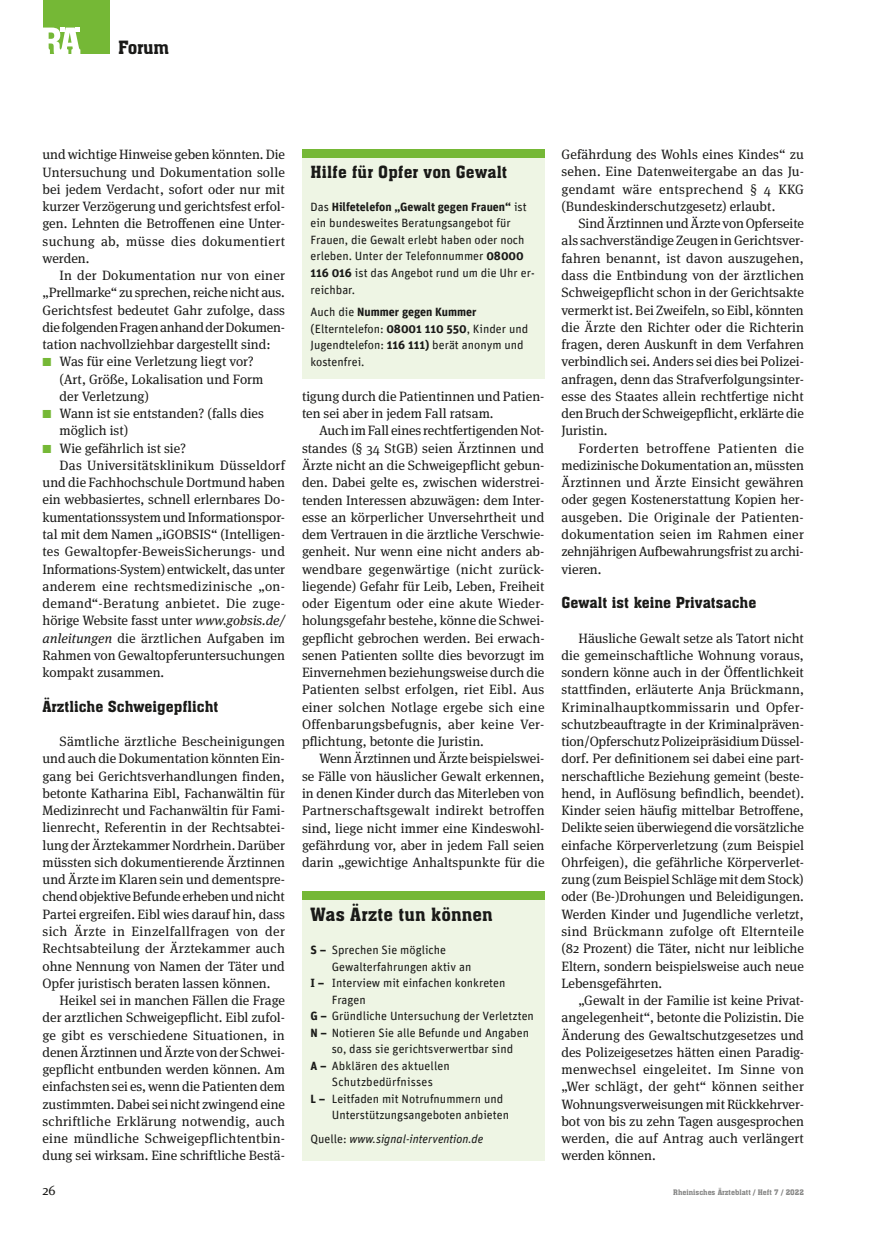
<style>
.page{position:relative;width:872px;height:1234px;background:#fff}
.page>*{position:absolute;margin:0;border:0;box-sizing:border-box;transform-origin:0 0}
.t1{font:18px "Aachen BT";letter-spacing:.005em;color:#1a1a18}
.t2{font:16.5px "Aachen BT";letter-spacing:.005em;color:#1a1a18}
.t3{font:15px "Aachen BT";color:#1a1a18}
.t4{font:13.5px/17.2px "Meta Serif OT";color:#1a1a18;text-align:justify}
.t5{font:13.5px "Meta Serif OT";letter-spacing:.025em;color:#1a1a18}
.t6{font:13.5px "Meta Serif OT";letter-spacing:.02em;color:#1a1a18}
.t7{font:12px/16.5px "Unit";color:#1a1a18}
.t8{font:italic 12px "Unit";color:#1a1a18}
.t9{font:7.5px "Aachen BT";color:#878786}
.s1{font-style:italic}
.s2{font-weight:700}
.s3{font-style:normal}
</style>
<div class="page">
<div style="left:43px;top:0;width:66px;height:54px;background:#75b836"></div>
<svg style="left:43px;top:28px;width:37px;height:26px"></svg>
<div style="left:302px;top:898px;width:242px;height:262px;background:#eef5e4"></div>
<div style="left:302px;top:890px;width:242px;height:9px;background:#75b836"></div>
<div style="left:302px;top:157px;width:242px;height:221px;background:#eef5e4"></div>
<div style="left:302px;top:149px;width:242px;height:8px;background:#75b836"></div>
<h1 class="t1" style="left:118px;top:36px;width:52px">Forum</h1>
<p class="t4" style="left:43px;top:146px;width:244px">und wichtige Hinweise geben könnten. Die Untersuchung und Dokumentation solle bei jedem Verdacht, sofort oder nur mit kurzer Verzögerung und gerichtsfest erfol&shy;gen. Lehnten die Betroffenen eine Unter&shy;suchung ab, müsse dies dokumentiert werden.</p>
<p class="t4" style="left:60px;top:266px;width:227px">In der Dokumentation nur von einer</p>
<p class="t4" style="left:43px;top:284px;width:244px">„Prellmarke“ zu sprechen, reiche nicht aus.</p>
<p class="t4" style="left:43px;top:301px;width:244px">Gerichtsfest bedeutet Gahr zufolge, dass</p>
<p class="t4" style="left:43px;top:318px;width:242px">die folgenden Fragen anhand der Dokumen-</p>
<p class="t4" style="left:43px;top:335px;width:230px">tation nachvollziehbar dargestellt sind:</p>
<p class="t4" style="left:60px;top:353px;width:196px">Was für eine Verletzung liegt vor?</p>
<p class="t4" style="left:60px;top:370px;width:205px">(Art, Größe, Lokalisation und Form</p>
<p class="t4" style="left:60px;top:387px;width:91px">der Verletzung)</p>
<p class="t4" style="left:60px;top:404px;width:206px">Wann ist sie entstanden? (falls dies</p>
<p class="t4" style="left:60px;top:422px;width:70px">möglich ist)</p>
<p class="t4" style="left:60px;top:439px;width:128px">Wie gefährlich ist sie?</p>
<p class="t6" style="left:60px;top:456px;width:227px">Das Universitätsklinikum Düsseldorf</p>
<p class="t4" style="left:43px;top:473px;width:244px">und die Fachhochschule Dortmund haben</p>
<p class="t4" style="left:43px;top:491px;width:244px">ein webbasiertes, schnell erlernbares Do-</p>
<p class="t4" style="left:43px;top:508px;width:244px">kumentationssystem und Informationspor-</p>
<p class="t4" style="left:43px;top:525px;width:244px">tal mit dem Namen „iGOBSIS“ (Intelligen-</p>
<p class="t4" style="left:43px;top:542px;width:244px">tes Gewaltopfer-BeweisSicherungs- und</p>
<p class="t4" style="left:43px;top:560px;width:244px">Informations-System) entwickelt, das unter</p>
<p class="t5" style="left:43px;top:577px;width:244px">anderem eine rechtsmedizinische „on-</p>
<p class="t5" style="left:43px;top:594px;width:242px">demand“-Beratung anbietet. Die zuge-</p>
<p class="t4" style="left:43px;top:611px;width:244px">hörige Website fasst unter <span class="s1">www.gobsis.de/</span></p>
<p class="t4" style="left:43px;top:629px;width:244px"><span class="s1">anleitungen</span> die ärztlichen Aufgaben im</p>
<p class="t4" style="left:43px;top:646px;width:244px">Rahmen von Gewaltopferuntersuchungen</p>
<p class="t4" style="left:43px;top:663px;width:123px">kompakt zusammen.</p>
<p class="t3" style="left:43px;top:696px;width:177px">Ärztliche Schweigepflicht</p>
<p class="t4" style="left:43px;top:732px;width:244px;text-indent:17px">Sämtliche ärztliche Bescheinigungen und auch die Dokumentation könnten Ein&shy;gang bei Gerichtsverhandlungen finden, betonte Katharina Eibl, Fachanwältin für Medizinrecht und Fachanwältin für Fami&shy;lienrecht, Referentin in der Rechtsabtei&shy;lung der Ärztekammer Nordrhein. Darüber müssten sich dokumentierende Ärztinnen und Ärzte im Klaren sein und dementspre&shy;chend objektive Befunde erheben und nicht Partei ergreifen. Eibl wies darauf hin, dass sich Ärzte in Einzelfallfragen von der Rechtsabteilung der Ärztekammer auch ohne Nennung von Namen der Täter und Opfer juristisch beraten lassen können.</p>
<p class="t4" style="left:43px;top:991px;width:244px;text-indent:17px">Heikel sei in manchen Fällen die Frage der arztlichen Schweigepflicht. Eibl zufol&shy;ge gibt es verschiedene Situationen, in denen Ärztinnen und Ärzte von der Schwei&shy;gepflicht entbunden werden können. Am einfachsten sei es, wenn die Patienten dem zustimmten. Dabei sei nicht zwingend eine schriftliche Erklärung notwendig, auch eine mündliche Schweigepflichtentbin&shy;dung sei wirksam. Eine schriftliche Bestä-</p>
<p class="t2" style="left:310px;top:161px;width:198px">Hilfe für Opfer von Gewalt</p>
<p class="t7" style="left:310px;top:198px;width:226px">Das <span class="s2">Hilfetelefon „Gewalt gegen Frauen“</span> ist ein bundesweites Beratungsangebot für Frauen, die Gewalt erlebt haben oder noch erleben. Unter der Telefonnummer <span class="s2">08000<br>116 016</span> ist das Angebot rund um die Uhr er&shy;reichbar.</p>
<p class="t7" style="left:310px;top:303px;width:219px">Auch die <span class="s2">Nummer gegen Kummer </span>(Elterntelefon: <span class="s2">08001 110 550</span>, Kinder und<br>Jugendtelefon: <span class="s2">116 111)</span> berät anonym und kostenfrei.</p>
<p class="t4" style="left:302px;top:387px;width:244px">tigung durch die Patientinnen und Patien&shy;ten sei aber in jedem Fall ratsam.</p>
<p class="t4" style="left:302px;top:422px;width:244px;text-indent:17px">Auch im Fall eines rechtfertigenden Not&shy;standes (§ 34 StGB) seien Ärztinnen und Ärzte nicht an die Schweigepflicht gebun&shy;den. Dabei gelte es, zwischen widerstrei&shy;tenden Interessen abzuwägen: dem Inter&shy;esse an körperlicher Unversehrtheit und dem Vertrauen in die ärztliche Verschwie&shy;genheit. Nur wenn eine nicht anders ab&shy;wendbare gegenwärtige (nicht zurück&shy;liegende) Gefahr für Leib, Leben, Freiheit oder Eigentum oder eine akute Wieder&shy;holungsgefahr bestehe, könne die Schwei&shy;gepflicht gebrochen werden. Bei erwach&shy;senen Patienten sollte dies bevorzugt im Einvernehmen beziehungsweise durch die Patienten selbst erfolgen, riet Eibl. Aus einer solchen Notlage ergebe sich eine Offenbarungsbefugnis, aber keine Ver&shy;pflichtung, betonte die Juristin.</p>
<p class="t4" style="left:302px;top:750px;width:244px;text-indent:17px">Wenn Ärztinnen und Ärzte beispielswei&shy;se Fälle von häuslicher Gewalt erkennen, in denen Kinder durch das Miterleben von Partnerschaftsgewalt indirekt betroffen sind, liege nicht immer eine Kindeswohl&shy;gefährdung vor, aber in jedem Fall seien darin „gewichtige Anhaltspunkte für die</p>
<h1 class="t1" style="left:310px;top:902px;width:184px">Was Ärzte tun können</h1>
<p class="t7" style="left:310px;top:941px;width:137px"><span class="s2">S –</span> Sprechen Sie mögliche</p>
<p class="t7" style="left:332px;top:957px;width:141px">Gewalterfahrungen aktiv an</p>
<p class="t7" style="left:310px;top:974px;width:196px"><span class="s2">I –</span> Interview mit einfachen konkreten</p>
<p class="t7" style="left:332px;top:990px;width:36px">Fragen</p>
<p class="t7" style="left:310px;top:1007px;width:225px"><span class="s2">G –</span> Gründliche Untersuchung der Verletzten</p>
<p class="t7" style="left:310px;top:1023px;width:220px"><span class="s2">N –</span> Notieren Sie alle Befunde und Angaben</p>
<p class="t7" style="left:332px;top:1040px;width:183px">so, dass sie gerichtsverwertbar sind</p>
<p class="t7" style="left:310px;top:1056px;width:141px"><span class="s2">A –</span> Abklären des aktuellen</p>
<p class="t7" style="left:332px;top:1073px;width:103px">Schutzbedürfnisses</p>
<p class="t7" style="left:310px;top:1089px;width:194px"><span class="s2">L –</span> Leitfaden mit Notrufnummern und</p>
<p class="t7" style="left:332px;top:1106px;width:179px">Unterstützungsangeboten anbieten</p>
<p class="t8" style="left:310px;top:1131px;width:174px"><span class="s3">Quelle:</span> www.signal-intervention.de</p>
<p class="t4" style="left:561px;top:146px;width:244px">Gefährdung des Wohls eines Kindes“ zu sehen. Eine Datenweitergabe an das Ju&shy;gendamt wäre entsprechend § 4 KKG (Bundeskinderschutzgesetz) erlaubt.</p>
<p class="t4" style="left:561px;top:215px;width:244px;text-indent:17px">Sind Ärztinnen und Ärzte von Opferseite als sachverständige Zeugen in Gerichtsver&shy;fahren benannt, ist davon auszugehen, dass die Entbindung von der ärztlichen Schweigepflicht schon in der Gerichtsakte vermerkt ist. Bei Zweifeln, so Eibl, könnten die Ärzte den Richter oder die Richterin fragen, deren Auskunft in dem Verfahren verbindlich sei. Anders sei dies bei Polizei&shy;anfragen, denn das Strafverfolgungsinter&shy;esse des Staates allein rechtfertige nicht den Bruch der Schweigepflicht, erklärte die Juristin.</p>
<p class="t4" style="left:561px;top:439px;width:244px;text-align:left;text-indent:17px">Forderten betroffene Patienten die medizinische Dokumentation an, müssten Ärztinnen und Ärzte Einsicht gewähren oder gegen Kostenerstattung Kopien her&shy;ausgeben. Die Originale der Patienten&shy;dokumentation seien im Rahmen einer zehnjährigen Aufbewahrungsfrist zu archi&shy;vieren.</p>
<p class="t3" style="left:561px;top:593px;width:196px">Gewalt ist keine Privatsache</p>
<p class="t4" style="left:561px;top:629px;width:244px;text-indent:17px">Häusliche Gewalt setze als Tatort nicht die gemeinschaftliche Wohnung voraus, sondern könne auch in der Öffentlichkeit stattfinden, erläuterte Anja Brückmann, Kriminalhauptkommissarin und Opfer&shy;schutzbeauftragte in der Kriminalpräven&shy;tion/Opferschutz Polizeipräsidium Düssel&shy;dorf. Per definitionem sei dabei eine part&shy;nerschaftliche Beziehung gemeint (beste&shy;hend, in Auflösung befindlich, beendet).<br>Kinder seien häufig mittelbar Betroffene, Delikte seien überwiegend die vorsätzliche einfache Körperverletzung (zum Beispiel Ohrfeigen), die gefährliche Körperverlet&shy;zung (zum Beispiel Schläge mit dem Stock) oder (Be-)Drohungen und Beleidigungen.<br>Werden Kinder und Jugendliche verletzt, sind Brückmann zufolge oft Elternteile (82 Prozent) die Täter, nicht nur leibliche Eltern, sondern beispielsweise auch neue Lebensgefährten.</p>
<p class="t4" style="left:561px;top:991px;width:244px;text-indent:17px">„Gewalt in der Familie ist keine Privat&shy;angelegenheit“, betonte die Polizistin. Die Änderung des Gewaltschutzgesetzes und des Polizeigesetzes hätten einen Paradig&shy;menwechsel eingeleitet. Im Sinne von „Wer schlägt, der geht“ können seither Wohnungsverweisungen mit Rückkehrver&shy;bot von bis zu zehn Tagen ausgesprochen werden, die auf Antrag auch verlängert werden können.</p>
<p class="t4" style="left:43px;top:1181px;width:15px">26</p>
<p class="t9" style="left:673px;top:1187px;width:132px">Rheinisches Ärzteblatt / Heft 7 / 2022</p>
</div>
